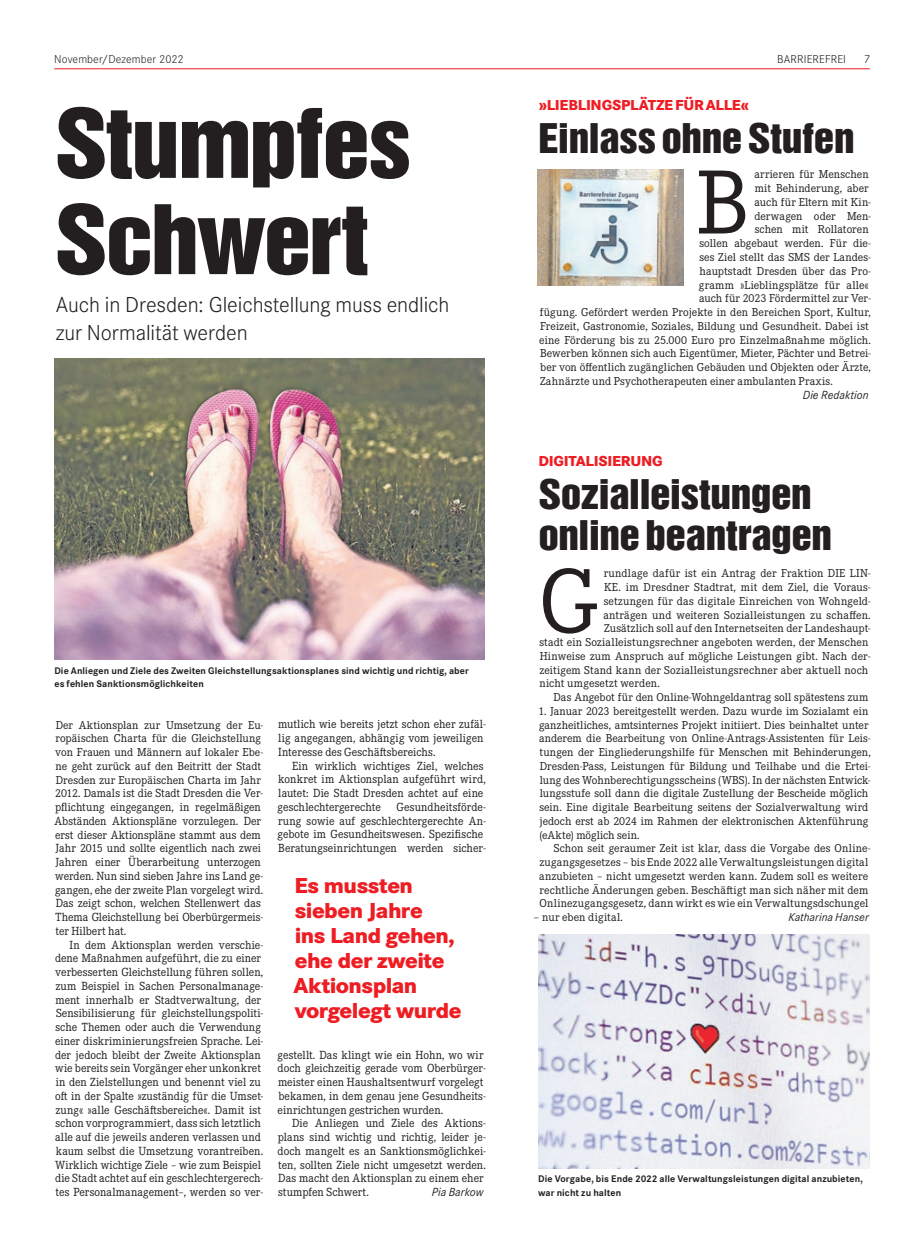
<style>
.page{position:relative;width:922px;height:1258px;background:#fff}
.page>*{position:absolute;margin:0;border:0;box-sizing:border-box;transform-origin:0 0}
.t1{font:94.38px "Corporate E Pro";color:#231f20}
.t2{font:87.5px/96.2px "Helvetica Inserat";letter-spacing:-.02em;color:#231f20;scale:1.1 1}
.t3{font:37.5px/41.2px "Helvetica Inserat";letter-spacing:-.015em;color:#231f20;scale:1.1 1}
.t4{font:800 22.5px/25px "Corporate S Pro";letter-spacing:-.02em;color:#ee1d23}
.t5{font:300 22.5px/27.5px "Corporate S Pro";letter-spacing:-.005em;color:#231f20}
.t6{font:800 15px "Corporate S Pro";letter-spacing:-.015em;color:#ee1d23}
.t7{font:12.25px/13.8px "Corporate E Pro";color:#231f20}
.t8{font:italic 12.25px "Corporate S Pro";letter-spacing:.005em;color:#231f20}
.t9{font:11.88px/13.8px "Corporate E Pro";letter-spacing:.005em;color:#231f20}
.t10{font:11.88px "Corporate E Pro";letter-spacing:.025em;color:#231f20}
.t11{font:300 11.88px "Corporate S Pro";letter-spacing:.005em;color:#231f20}
.t12{font:italic 11.88px "Corporate S Pro";color:#231f20}
.t13{font:700 10px/13.8px "Corporate S Pro";letter-spacing:.01em;color:#231f20}
.s1{font-size:11.88px}
</style>
<div class="page">
<hr style="left:54px;top:68px;width:815px;height:1px;background:#ee1d23">
<img style="left:537px;top:170px;width:146px;height:116px">
<img style="left:54px;top:358px;width:430px;height:302px">
<img style="left:538px;top:935px;width:331px;height:233px">
<p class="t11" style="left:54px;top:51px;width:131px">November/Dezember 2022</p>
<p class="t11" style="left:777px;top:51px;width:70px">BARRIEREFREI</p>
<p class="t11" style="left:863px;top:51px;width:8px">7</p>
<h2 class="t2" style="left:54px;top:97px;width:326px">Stumpfes<br>Schwert</h2>
<h3 class="t5" style="left:56px;top:290px;width:395px">Auch in Dresden: Gleichstellung muss endlich zur Normalität werden</h3>
<p class="t13" style="left:54px;top:662px;width:416px">Die Anliegen und Ziele des Zweiten Gleichstellungsaktionsplanes sind wichtig und richtig, aber es fehlen Sanktionsmöglichkeiten</p>
<p class="t9" style="left:55px;top:717px;width:209px">Der Aktionsplan zur Umsetzung der Eu&shy;ropäischen Charta für die Gleichstellung von Frauen und Männern auf lokaler Ebe&shy;ne geht zurück auf den Beitritt der Stadt Dresden zur Europäischen Charta im Jahr</p>
<p class="t7" style="left:55px;top:786px;width:210px"><span class="s1">2012. D</span>amals ist die Stadt Dresden die Ver&shy;pflichtung eingegangen, in regelmäßigen Abständen Aktionspläne vorzulegen. Der erst dieser Aktionspläne stammt aus dem Jahr 2015 und sollte eigentlich nach zwei Jahren einer Überarbeitung unterzogen werden. Nun sind sieben Jahre ins Land ge&shy;gangen, ehe der zweite Plan vorgelegt wird.<br>Das zeigt schon, welchen Stellenwert das Thema Gleichstellung bei Oberbürgermeis&shy;ter Hilbert hat.</p>
<p class="t7" style="left:55px;top:937px;width:209px;text-indent:14px">In dem Aktionsplan werden verschie&shy;dene Maßnahmen aufgeführt, die zu einer verbesserten Gleichstellung führen sollen, zum Beispiel in Sachen Personalmanage&shy;ment innerhalb er Stadtverwaltung, der Sensibilisierung für gleichstellungspoliti&shy;sche Themen oder auch die Verwendung einer diskriminierungsfreien Sprache. Lei&shy;der jedoch bleibt der Zweite Aktionsplan wie bereits sein Vorgänger eher unkonkret in den Zielstellungen und benennt viel zu oft in der Spalte »zuständig für die Umset&shy;zung« »alle Geschäftsbereiche«. Damit ist schon vorprogrammiert, dass sich letztlich alle auf die jeweils anderen verlassen und kaum selbst die Umsetzung vorantreiben.<br>Wirklich wichtige Ziele – wie zum Beispiel die Stadt achtet auf ein geschlechtergerech&shy;tes Personalmanagement–, werden so ver-</p>
<p class="t7" style="left:278px;top:717px;width:209px">mutlich wie bereits jetzt schon eher zufäl&shy;lig angegangen, abhängig vom jeweiligen<br>Interesse des Geschäftsbereichs.</p>
<p class="t7" style="left:277px;top:758px;width:209px;text-indent:14px">Ein wirklich wichtiges Ziel, welches konkret im Aktionsplan aufgeführt wird, lautet: Die Stadt Dresden achtet auf eine geschlechtergerechte</p>
<p class="t7" style="left:277px;top:799px;width:209px;text-indent:119px">Gesundheitsförde&shy;rung sowie auf geschlechtergerechte An&shy;gebote im Gesundheitswesen. Spezifische Beratungseinrichtungen werden sicher-</p>
<h3 class="t4" style="left:293px;top:871px;width:169px">Es mussten sieben Jahre<br>ins Land gehen, ehe der zweite<br>Aktionsplan vorgelegt wurde</h3>
<p class="t7" style="left:277px;top:1047px;width:209px">gestellt. Das klingt wie ein Hohn, wo wir doch gleichzeitig gerade vom Oberbürger&shy;meister einen Haushaltsentwurf vorgelegt bekamen, in dem genau jene Gesundheits&shy;einrichtungen gestrichen wurden.</p>
<p class="t7" style="left:277px;top:1116px;width:210px;text-indent:14px">Die Anliegen und Ziele des Aktions&shy;plans sind wichtig und richtig, leider je&shy;doch mangelt es an Sanktionsmöglichkei&shy;ten, sollten Ziele nicht umgesetzt werden.<br>Das macht den Aktionsplan zu einem eher stumpfen Schwert.</p>
<p class="t8" style="left:432px;top:1183px;width:53px">Pia Barkow</p>
<p class="t6" style="left:538px;top:92px;width:212px">»LIEBLINGSPLÄTZE FÜR ALLE«</p>
<h3 class="t3" style="left:538px;top:118px;width:289px">Einlass ohne Stufen</h3>
<h1 class="t1" style="left:696px;top:138px;width:54px">B</h1>
<p class="t9" style="left:754px;top:167px;width:116px">arrieren für Menschen</p>
<p class="t9" style="left:754px;top:181px;width:115px">mit Behinderung, aber</p>
<p class="t9" style="left:754px;top:195px;width:118px">auch für Eltern mit Kin-</p>
<p class="t9" style="left:754px;top:208px;width:118px">derwagen oder Men-</p>
<p class="t9" style="left:754px;top:222px;width:115px">schen mit Rollatoren</p>
<p class="t9" style="left:699px;top:236px;width:173px">sollen abgebaut werden. Für die-</p>
<p class="t9" style="left:699px;top:250px;width:173px">ses Ziel stellt das SMS der Landes-</p>
<p class="t9" style="left:699px;top:263px;width:173px">hauptstadt Dresden über das Pro-</p>
<p class="t9" style="left:698px;top:277px;width:171px">gramm »Lieblingsplätze für alle«</p>
<p class="t9" style="left:698px;top:291px;width:173px">auch für 2023 Fördermittel zur Ver-</p>
<p class="t9" style="left:539px;top:305px;width:332px">fügung. Gefördert werden Projekte in den Bereichen Sport, Kultur,</p>
<p class="t9" style="left:540px;top:318px;width:330px">Freizeit, Gastronomie, Soziales, Bildung und Gesundheit. Dabei ist</p>
<p class="t9" style="left:539px;top:332px;width:333px">eine Förderung bis zu 25.000 Euro pro Einzelmaßnahme möglich.</p>
<p class="t9" style="left:540px;top:346px;width:332px">Bewerben können sich auch Eigentümer, Mieter, Pächter und Betrei-</p>
<p class="t9" style="left:540px;top:360px;width:332px">ber von öffentlich zugänglichen Gebäuden und Objekten oder Ärzte,</p>
<p class="t9" style="left:540px;top:373px;width:294px">Zahnärzte und Psychotherapeuten einer ambulanten Praxis.</p>
<p class="t8" style="left:802px;top:386px;width:67px">Die Redaktion</p>
<p class="t6" style="left:538px;top:448px;width:126px">DIGITALISIERUNG</p>
<h3 class="t3" style="left:538px;top:474px;width:268px">Sozialleistungen online beantragen</h3>
<h1 class="t1" style="left:539px;top:537px;width:60px">G</h1>
<p class="t10" style="left:603px;top:565px;width:268px">rundlage dafür ist ein Antrag der Fraktion DIE LIN-</p>
<p class="t9" style="left:604px;top:580px;width:268px">KE. im Dresdner Stadtrat, mit dem Ziel, die Voraus-</p>
<p class="t9" style="left:603px;top:593px;width:268px">setzungen für das digitale Einreichen von Wohngeld-</p>
<p class="t9" style="left:603px;top:607px;width:269px">anträgen und weiteren Sozialleistungen zu schaffen.</p>
<p class="t9" style="left:604px;top:621px;width:268px">Zusätzlich soll auf den Internetseiten der Landeshaupt-</p>
<p class="t9" style="left:539px;top:635px;width:330px">stadt ein Sozialleistungsrechner angeboten werden, der Menschen</p>
<p class="t9" style="left:539px;top:648px;width:332px">Hinweise zum Anspruch auf mögliche Leistungen gibt. Nach der-</p>
<p class="t9" style="left:539px;top:662px;width:330px">zeitigem Stand kann der Sozialleistungsrechner aber aktuell noch</p>
<p class="t9" style="left:539px;top:676px;width:122px">nicht umgesetzt werden.</p>
<p class="t9" style="left:553px;top:690px;width:316px">Das Angebot für den Online-Wohngeldantrag soll spätestens zum</p>
<p class="t9" style="left:538px;top:703px;width:333px">1. Januar 2023 bereitgestellt werden. Dazu wurde im Sozialamt ein ganzheitliches, amtsinternes Projekt initiiert. Dies beinhaltet unter anderem die Bearbeitung von Online-Antrags-Assistenten für Leis&shy;tungen der Eingliederungshilfe für Menschen mit Behinderungen, Dresden-Pass, Leistungen für Bildung und Teilhabe und die Ertei&shy;lung des Wohnberechtigungsscheins (WBS). In der nächsten Entwick&shy;lungsstufe soll dann die digitale Zustellung der Bescheide möglich sein. Eine digitale Bearbeitung seitens der Sozialverwaltung wird jedoch erst ab 2024 im Rahmen der elektronischen Aktenführung (eAkte) möglich sein.</p>
<p class="t9" style="left:539px;top:841px;width:333px;text-indent:15px">Schon seit geraumer Zeit ist klar, dass die Vorgabe des Online&shy;zugangsgesetzes – bis Ende 2022 alle Verwaltungsleistungen digital anzubieten – nicht umgesetzt werden kann. Zudem soll es weitere rechtliche Änderungen geben. Beschäftigt man sich näher mit dem Onlinezugangsgesetz, dann wirkt es wie ein Verwaltungsdschungel</p>
<p class="t9" style="left:533px;top:910px;width:91px">– nur eben digital.</p>
<p class="t12" style="left:788px;top:908px;width:82px">Katharina Hanser</p>
<p class="t13" style="left:538px;top:1171px;width:326px">Die Vorgabe, bis Ende 2022 alle Verwaltungsleistungen digital anzubieten, war nicht zu halten</p>
</div>
